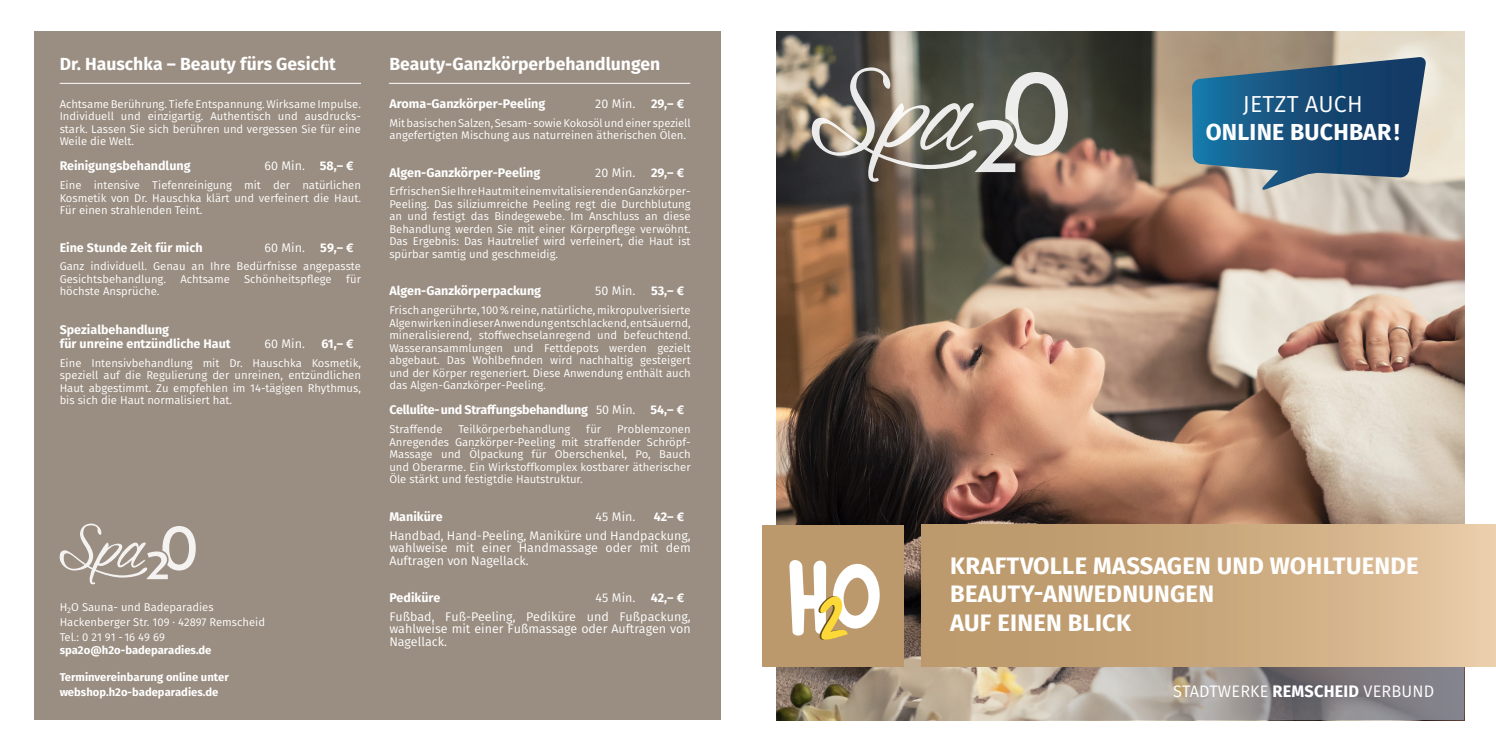
<style>
.page{position:relative;width:1496px;height:752px;background:#fff}
.page>*{position:absolute;margin:0;border:0;box-sizing:border-box;transform-origin:0 0}
.t1{font:700 23.75px/28.5px "Fira Sans";letter-spacing:.01em;color:#fff}
.t2{font:700 23.12px "Fira Sans";letter-spacing:.01em;color:#fff}
.t3{font:23.12px "Fira Sans";letter-spacing:.01em;color:#fff}
.t4{font:700 17.5px "Fira Sans";color:#fff}
.t5{font:16.62px "Fira Sans";letter-spacing:.01em;color:#fff}
.t6{font:12.5px/12.5px "Fira Sans";color:#fff;text-align:justify}
.t7{font:700 12.5px "Fira Sans";color:#fff}
.t8{font:700 12.5px "Fira Sans";letter-spacing:-.02em;color:#fff}
.t9{font:11.25px/12.5px "Fira Sans";color:#fff;text-align:justify}
.t10{font:700 11.25px/15px "Fira Sans";color:#fff}
.s1{font-weight:700}
.s2{font-weight:400}
</style>
<div class="page">
<div style="left:34px;top:32px;width:686px;height:687px;background:#9a8d81"></div>
<img style="left:776px;top:32px;width:687px;height:687px">
<svg style="left:811px;top:67px;width:256px;height:115px;background:#837f76"></svg>
<svg style="left:1002px;top:666px;width:461px;height:53px;background:#9d9691"></svg>
<div style="left:921px;top:524px;width:574px;height:142px;background:linear-gradient(to right,#b49161,#e4c5a0)"></div>
<div style="left:762px;top:524px;width:142px;height:142px;background:#bc996c"></div>
<svg style="left:789px;top:560px;width:91px;height:80px"></svg>
<svg style="left:59px;top:523px;width:137px;height:61px"></svg>
<svg style="left:1191px;top:57px;width:235px;height:133px;background:#406884"></svg>
<hr style="left:389px;top:83px;width:301px;height:1px;background:#fff">
<hr style="left:60px;top:83px;width:301px;height:1px;background:#fff">
<p class="t4" style="left:60px;top:52px;width:278px">Dr. Hauschka – Beauty fürs Gesicht</p>
<p class="t9" style="left:60px;top:97px;width:303px">Achtsame Berührung. Tiefe Entspannung. Wirksame Impulse.<br>Individuell und einzigartig. Authentisch und ausdrucks&shy;stark. Lassen Sie sich berühren und vergessen Sie für eine Weile die Welt.</p>
<p class="t7" style="left:60px;top:157px;width:132px">Reinigungsbehandlung</p>
<p class="t6" style="left:264px;top:160px;width:91px">60 Min. <span class="s1">58,– €</span></p>
<p class="t9" style="left:60px;top:179px;width:303px">Eine intensive Tiefenreinigung mit der natürlichen Kosmetik von Dr. Hauschka klärt und verfeinert die Haut.<br>Für einen strahlenden Teint.</p>
<p class="t7" style="left:60px;top:238px;width:144px">Eine Stunde Zeit für mich</p>
<p class="t6" style="left:264px;top:241px;width:91px">60 Min. <span class="s1">59,– €</span></p>
<p class="t9" style="left:60px;top:260px;width:303px">Ganz individuell. Genau an Ihre Bedürfnisse angepasste<br>Gesichtsbehandlung.</p>
<p class="t9" style="left:180px;top:272px;width:51px">Achtsame</p>
<p class="t9" style="left:244px;top:272px;width:89px">Schönheitspflege</p>
<p class="t9" style="left:346px;top:272px;width:16px">für</p>
<p class="t9" style="left:60px;top:285px;width:101px">höchste Ansprüche.</p>
<p class="t7" style="left:60px;top:321px;width:111px">Spezialbehandlung</p>
<p class="t7" style="left:60px;top:335px;width:172px">für unreine entzündliche Haut</p>
<p class="t6" style="left:264px;top:337px;width:42px">60 Min.</p>
<p class="t7" style="left:321px;top:335px;width:34px">61,– €</p>
<p class="t9" style="left:60px;top:356px;width:303px">Eine Intensivbehandlung mit Dr. Hauschka Kosmetik, speziell auf die Regulierung der unreinen, entzündlichen Haut abgestimmt. Zu empfehlen im 14-tägigen Rhythmus, bis sich die Haut normalisiert hat.</p>
<p class="t9" style="left:60px;top:600px;width:155px">H<sub>2</sub>O Sauna- und Badeparadies</p>
<p class="t9" style="left:60px;top:615px;width:207px">Hackenberger Str. 109 · 42897 Remscheid</p>
<p class="t9" style="left:60px;top:630px;width:107px">Tel.: 0 21 91 - 16 49 69</p>
<p class="t10" style="left:60px;top:642px;width:153px">spa2o@h2o-badeparadies.de</p>
<p class="t10" style="left:60px;top:669px;width:171px">Terminvereinbarung online unter webshop.h2o-badeparadies.de</p>
<p class="t4" style="left:389px;top:52px;width:272px">Beauty-Ganzkörperbehandlungen</p>
<p class="t7" style="left:389px;top:95px;width:157px">Aroma-Ganzkörper-Peeling</p>
<p class="t6" style="left:595px;top:97px;width:42px">20 Min.</p>
<p class="t7" style="left:651px;top:95px;width:35px">29,– €</p>
<p class="t9" style="left:389px;top:116px;width:303px">Mit basischen Salzen, Sesam- sowie Kokosöl und einer speziell angefertigten Mischung aus naturreinen ätherischen Ölen.</p>
<p class="t7" style="left:389px;top:163px;width:152px">Algen-Ganzkörper-Peeling</p>
<p class="t6" style="left:595px;top:166px;width:42px">20 Min.</p>
<p class="t7" style="left:651px;top:163px;width:35px">29,– €</p>
<p class="t9" style="left:389px;top:185px;width:303px">Erfrischen Sie Ihre Haut mit einem vitalisierenden Ganzkörper-Peeling. Das siliziumreiche Peeling regt die Durchblutung an und festigt das Bindegewebe. Im Anschluss an diese Behandlung werden Sie mit einer Körperpflege verwöhnt.<br>Das Ergebnis: Das Hautrelief wird verfeinert, die Haut ist spürbar samtig und geschmeidig.</p>
<p class="t7" style="left:389px;top:282px;width:153px">Algen-Ganzkörperpackung</p>
<p class="t6" style="left:595px;top:285px;width:42px">50 Min.</p>
<p class="t7" style="left:651px;top:282px;width:35px">53,– €</p>
<p class="t9" style="left:389px;top:304px;width:303px">Frisch angerührte, 100 % reine, natürliche, mikropulverisierte Algen wirken in dieser Anwendung entschlackend, entsäuernd, mineralisierend, stoffwechselanregend und befeuchtend.<br>Wasseransammlungen und Fettdepots werden gezielt abgebaut. Das Wohlbefinden wird nachhaltig gesteigert und der Körper regeneriert. Diese Anwendung enthält auch das Algen-Ganzkörper-Peeling.</p>
<p class="t8" style="left:389px;top:401px;width:296px">Cellulite- und Straffungsbehandlung <span class="s2">50 Min.</span> 54,– €</p>
<p class="t9" style="left:389px;top:422px;width:55px">Straffende</p>
<p class="t9" style="left:458px;top:422px;width:113px">Teilkörperbehandlung</p>
<p class="t9" style="left:586px;top:422px;width:16px">für</p>
<p class="t9" style="left:389px;top:422px;width:303px;text-indent:228px">Problemzonen Anregendes Ganzkörper-Peeling mit straffender Schröpf-Massage und Ölpackung für Oberschenkel, Po, Bauch und Oberarme. Ein Wirkstoffkomplex kostbarer ätherischer Öle stärkt und festigtdie Hautstruktur.</p>
<p class="t7" style="left:389px;top:507px;width:55px">Maniküre</p>
<p class="t6" style="left:595px;top:510px;width:41px">45 Min.</p>
<p class="t7" style="left:653px;top:507px;width:32px">42– €</p>
<p class="t6" style="left:389px;top:528px;width:303px">Handbad, Hand-Peeling, Maniküre und Handpackung, wahlweise mit einer Handmassage oder mit dem Auftragen von Nagellack.</p>
<p class="t7" style="left:389px;top:588px;width:53px">Pediküre</p>
<p class="t6" style="left:595px;top:591px;width:90px">45 Min. <span class="s1">42,– €</span></p>
<p class="t6" style="left:389px;top:610px;width:303px">Fußbad, Fuß-Peeling, Pediküre und Fußpackung, wahlweise mit einer Fußmassage oder Auftragen von Nagellack.</p>
<p class="t3" style="left:1242px;top:88px;width:121px">JETZT AUCH</p>
<p class="t2" style="left:1205px;top:115px;width:196px">ONLINE BUCHBAR!</p>
<p class="t1" style="left:950px;top:551px;width:470px">KRAFTVOLLE MASSAGEN UND WOHLTUENDE<br>BEAUTY-ANWEDNUNGEN<br>AUF EINEN BLICK</p>
<p class="t5" style="left:1173px;top:679px;width:262px">STADTWERKE <span class="s1">REMSCHEID</span> VERBUND</p>
</div>
